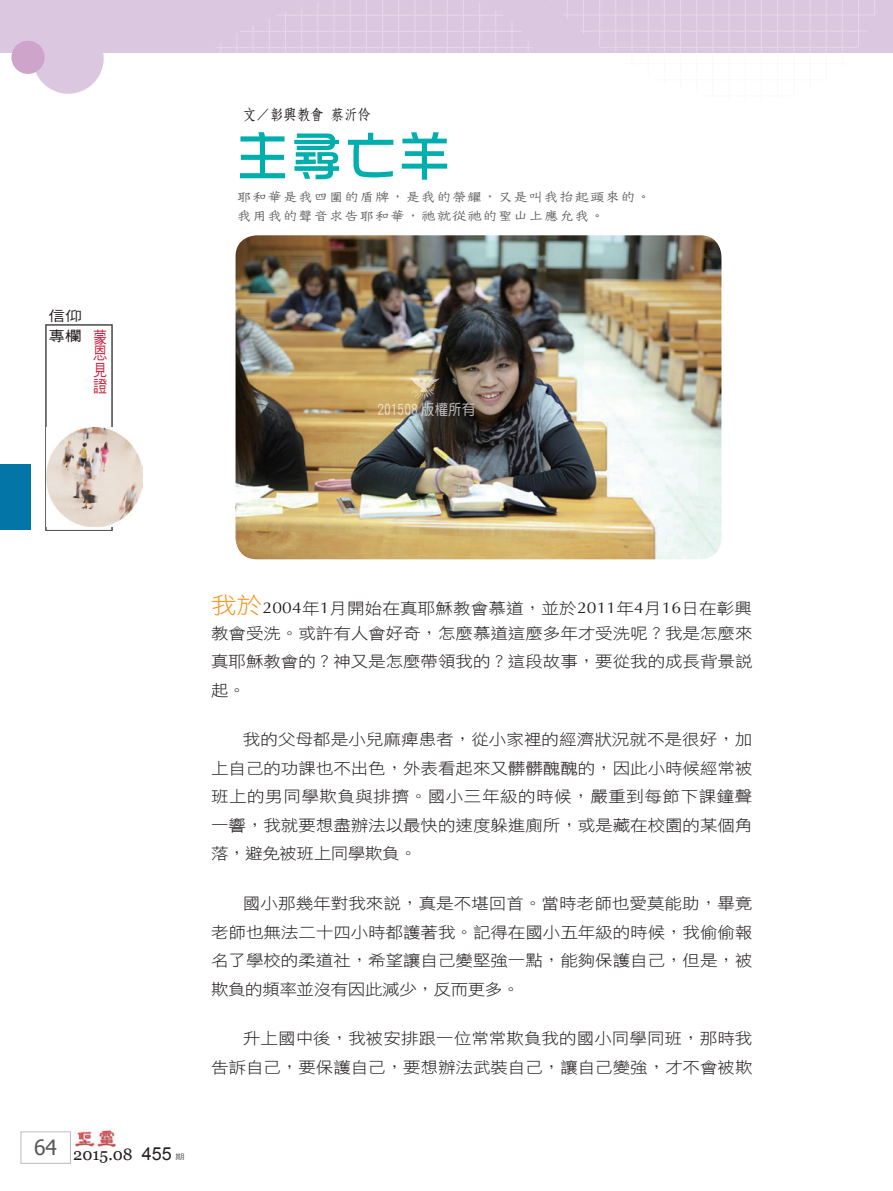
<style>
.page{position:relative;width:893px;height:1191px;background:#fff}
.page>*{position:absolute;margin:0;border:0;box-sizing:border-box;transform-origin:0 0}
.題目{font:54px "DF Hua Zong W5 WIN BF";color:#00afad}
.t1{font:16.5px "Georgia";color:#231f20}
.t2{font:16.5px/16.5px "DF Hei W5 WIN BF";color:#c8233f;text-align:justify;scale:.85 1}
.t3{font:15.75px/28.5px "DF Hei W3 WIN BF";letter-spacing:-.005em;color:#231f20;scale:1.11 1}
.t4{font:15px "DF Yuan W5 WIN BF";color:#fff;scale:.9 1}
.作者{font:15px "DF Fang Song W6 WIN BF";color:#231f20;scale:.9 1}
.眉批{font:14.1px/18.9px "DF Tie Xian W3 WIN BF";letter-spacing:-.025em;color:#57585a;scale:1.11 1}
.t5{font:14.1px/19.8px "DF Hei W5 WIN BF";color:#231f20;scale:1.18 1}
.t6{font:7.5px "DF Hei W5 WIN BF";color:#57585a;scale:1.25 1}
.s1{font-family:"Arial";font-size:18px}
.s2{font-size:22.95px;color:#f7931d}
.s3{font-family:"Optima"}
</style>
<div class="page">
<div style="left:21px;top:1131px;width:50px;height:32px;border:1px solid #bcbdc0"></div>
<img style="left:75px;top:1130px;width:41px;height:18px">
<div style="left:46px;top:325px;width:66px;height:205px;border:1px solid #57585a"></div>
<img style="left:46px;top:427px;width:97px;height:99px">
<div style="left:0;top:464px;width:31px;height:66px;background:#0375a7"></div>
<img style="left:236px;top:235px;width:485px;height:324px">
<div style="left:0;top:0;width:893px;height:53px;background:#dcc7e0"></div>
<div style="left:33px;top:23px;width:71px;height:71px;background:#dcc7e0;border-radius:50%"></div>
<div style="left:11px;top:41px;width:34px;height:33px;background:#cea4cb;border-radius:50%"></div>
<svg style="left:215px;top:0;width:660px;height:53px"></svg>
<svg style="left:410px;top:377px;width:29px;height:22px"></svg>
<p class="t5" style="left:49px;top:306px;width:29px">信仰專欄</p>
<p class="t2" style="left:93px;top:328px;width:18px">蒙恩見證</p>
<p class="作者" style="left:243px;top:107px;width:144px">文／彰興教會 蔡沂伶</p>
<p class="題目" style="left:236px;top:129px;width:217px">主尋亡羊</p>
<p class="眉批" style="left:236px;top:188px;width:375px">耶和華是我四圍的盾牌，是我的榮耀，又是叫我抬起頭來的。我用我的聲音求告耶和華，祂就從祂的聖山上應允我。</p>
<p class="t4" style="left:377px;top:402px;width:110px">201508 版權所有</p>
<p class="t1" style="left:34px;top:1144px;width:139px"><sup>64</sup> 2015.08 <span class="s1">455</span></p>
<p class="t6" style="left:175px;top:1152px;width:9px">期</p>
<p class="t3" style="left:211px;top:596px;width:489px;line-height:24.5px"><span class="s2">我於</span><span class="s3">2004</span>年<span class="s3">1</span>月開始在真耶穌教會慕道，並於<span class="s3">2011</span>年<span class="s3">4</span>月<span class="s3">16</span>日在彰興教會受洗。或許有人會好奇，怎麼慕道這麼多年才受洗呢？我是怎麼來</p>
<p class="t3" style="left:211px;top:647px;width:489px">真耶穌教會的？神又是怎麼帶領我的？這段故事，要從我的成長背景說起。</p>
<p class="t3" style="left:211px;top:725px;width:489px;text-align:justify;text-indent:32px">我的父母都是小兒麻痺患者，從小家裡的經濟狀況就不是很好，加上自己的功課也不出色，外表看起來又髒髒醜醜的，因此小時候經常被班上的男同學欺負與排擠。國小三年級的時候，嚴重到每節下課鐘聲一響，我就要想盡辦法以最快的速度躲進廁所，或是藏在校園的某個角落，避免被班上同學欺負。</p>
<p class="t3" style="left:211px;top:889px;width:489px;text-align:justify;text-indent:32px">國小那幾年對我來說，真是不堪回首。當時老師也愛莫能助，畢竟老師也無法二十四小時都護著我。記得在國小五年級的時候，我偷偷報名了學校的柔道社，希望讓自己變堅強一點，能夠保護自己，但是，被欺負的頻率並沒有因此減少，反而更多。</p>
<p class="t3" style="left:211px;top:1024px;width:489px;text-align:right">升上國中後，我被安排跟一位常常欺負我的國小同學同班，那時我<br>告訴自己，要保護自己，要想辦法武裝自己，讓自己變強，才不會被欺</p>
</div>
